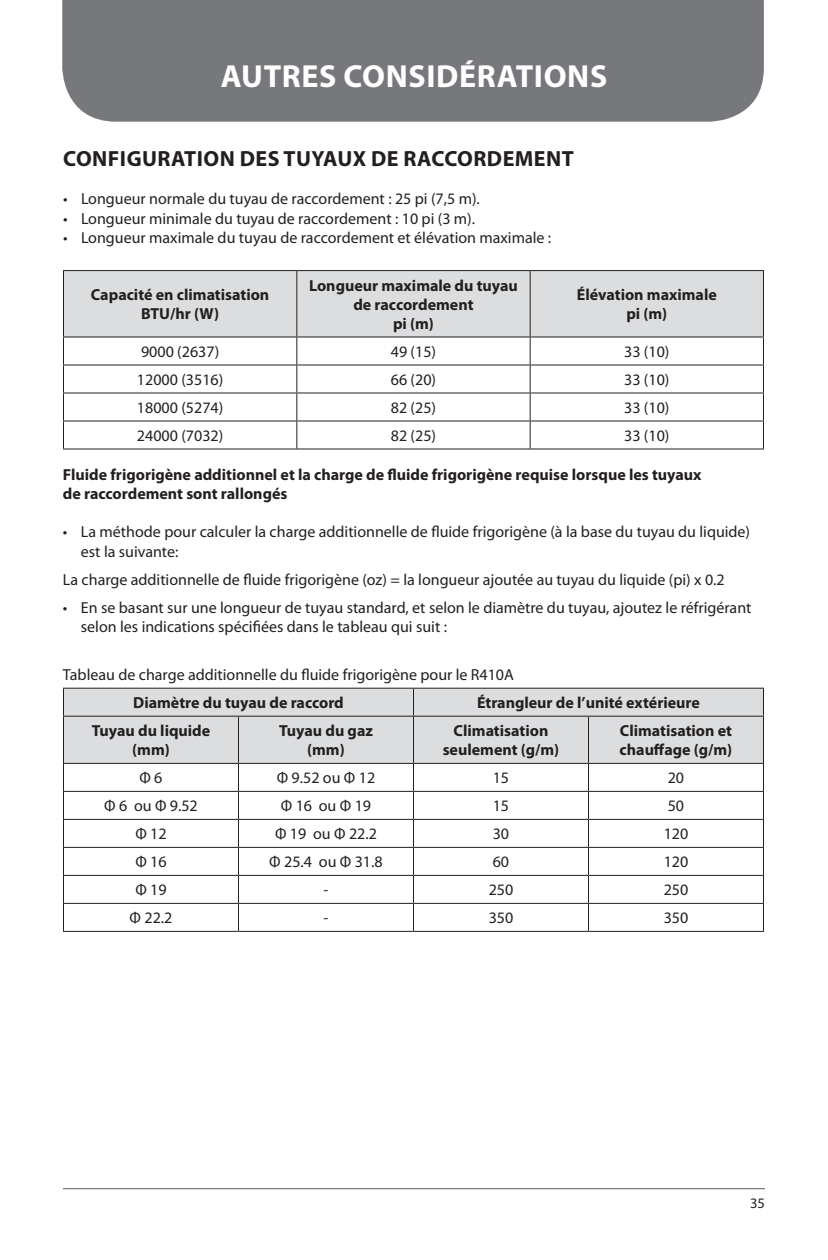
<style>
.page{position:relative;width:828px;height:1260px;background:#fff}
.page>*{position:absolute;margin:0;border:0;box-sizing:border-box;transform-origin:0 0}
.t1{font:700 32px "Myriad Pro";letter-spacing:.02em;color:#fff}
.t2{font:700 22px "Myriad Pro";letter-spacing:.02em;color:#231f20}
.t3{font:16px/19.2px "Myriad Pro";color:#231f20}
.t4{font:700 16px/19.2px "Myriad Pro";color:#231f20;text-align:center}
.t5{font:14.4px "Myriad Pro";color:#231f20}
</style>
<div class="page">
<hr style="left:63px;top:1188px;width:702px;height:1px;background:#57585a">
<div style="left:62px;top:0;width:702px;height:122px;background:#76787b"></div>
<div style="left:64px;top:271px;width:699px;height:65px;background:#dcdddf"></div>
<hr style="left:63px;top:270px;width:234px;height:1px;background:#231f20">
<hr style="left:63px;top:271px;width:1px;height:65px;background:#231f20">
<hr style="left:297px;top:270px;width:233px;height:1px;background:#231f20">
<hr style="left:296px;top:271px;width:1px;height:65px;background:#231f20">
<hr style="left:530px;top:270px;width:234px;height:1px;background:#231f20">
<hr style="left:530px;top:271px;width:1px;height:65px;background:#231f20">
<hr style="left:763px;top:271px;width:1px;height:65px;background:#231f20">
<hr style="left:63px;top:336px;width:234px;height:1px;background:#231f20">
<hr style="left:297px;top:336px;width:233px;height:1px;background:#231f20">
<hr style="left:530px;top:336px;width:234px;height:1px;background:#231f20">
<hr style="left:63px;top:364px;width:234px;height:1px;background:#231f20">
<hr style="left:297px;top:364px;width:233px;height:1px;background:#231f20">
<hr style="left:530px;top:364px;width:234px;height:1px;background:#231f20">
<hr style="left:63px;top:392px;width:234px;height:1px;background:#231f20">
<hr style="left:297px;top:392px;width:233px;height:1px;background:#231f20">
<hr style="left:530px;top:392px;width:234px;height:1px;background:#231f20">
<hr style="left:63px;top:420px;width:234px;height:1px;background:#231f20">
<svg style="left:63px;top:337px;width:1px;height:111px"></svg>
<hr style="left:297px;top:420px;width:233px;height:1px;background:#231f20">
<svg style="left:296px;top:337px;width:1px;height:111px"></svg>
<hr style="left:530px;top:420px;width:234px;height:1px;background:#231f20">
<svg style="left:530px;top:337px;width:1px;height:111px"></svg>
<svg style="left:763px;top:337px;width:1px;height:111px"></svg>
<hr style="left:63px;top:448px;width:234px;height:1px;background:#231f20">
<hr style="left:297px;top:448px;width:233px;height:1px;background:#231f20">
<hr style="left:530px;top:448px;width:234px;height:1px;background:#231f20">
<div style="left:64px;top:689px;width:699px;height:74px;background:#dcdddf"></div>
<hr style="left:63px;top:688px;width:175px;height:1px;background:#231f20">
<svg style="left:63px;top:689px;width:1px;height:27px"></svg>
<hr style="left:238px;top:688px;width:176px;height:1px;background:#231f20">
<hr style="left:414px;top:688px;width:174px;height:1px;background:#231f20">
<svg style="left:413px;top:689px;width:1px;height:27px"></svg>
<hr style="left:588px;top:688px;width:176px;height:1px;background:#231f20">
<svg style="left:763px;top:689px;width:1px;height:27px"></svg>
<hr style="left:63px;top:716px;width:175px;height:1px;background:#231f20">
<hr style="left:63px;top:717px;width:1px;height:46px;background:#231f20">
<hr style="left:238px;top:716px;width:176px;height:1px;background:#231f20">
<hr style="left:238px;top:717px;width:1px;height:46px;background:#231f20">
<hr style="left:414px;top:716px;width:174px;height:1px;background:#231f20">
<hr style="left:413px;top:717px;width:1px;height:46px;background:#231f20">
<hr style="left:588px;top:716px;width:176px;height:1px;background:#231f20">
<hr style="left:588px;top:717px;width:1px;height:46px;background:#231f20">
<hr style="left:763px;top:717px;width:1px;height:46px;background:#231f20">
<hr style="left:63px;top:763px;width:175px;height:1px;background:#231f20">
<hr style="left:238px;top:763px;width:176px;height:1px;background:#231f20">
<hr style="left:414px;top:763px;width:174px;height:1px;background:#231f20">
<hr style="left:588px;top:763px;width:176px;height:1px;background:#231f20">
<hr style="left:63px;top:791px;width:175px;height:1px;background:#231f20">
<hr style="left:238px;top:791px;width:176px;height:1px;background:#231f20">
<hr style="left:414px;top:791px;width:174px;height:1px;background:#231f20">
<hr style="left:588px;top:791px;width:176px;height:1px;background:#231f20">
<hr style="left:63px;top:819px;width:175px;height:1px;background:#231f20">
<hr style="left:238px;top:819px;width:176px;height:1px;background:#231f20">
<hr style="left:414px;top:819px;width:174px;height:1px;background:#231f20">
<hr style="left:588px;top:819px;width:176px;height:1px;background:#231f20">
<hr style="left:63px;top:847px;width:175px;height:1px;background:#231f20">
<hr style="left:238px;top:847px;width:176px;height:1px;background:#231f20">
<hr style="left:414px;top:847px;width:174px;height:1px;background:#231f20">
<hr style="left:588px;top:847px;width:176px;height:1px;background:#231f20">
<hr style="left:63px;top:875px;width:175px;height:1px;background:#231f20">
<hr style="left:238px;top:875px;width:176px;height:1px;background:#231f20">
<hr style="left:414px;top:875px;width:174px;height:1px;background:#231f20">
<hr style="left:588px;top:875px;width:176px;height:1px;background:#231f20">
<hr style="left:63px;top:903px;width:175px;height:1px;background:#231f20">
<svg style="left:63px;top:764px;width:1px;height:167px"></svg>
<hr style="left:238px;top:903px;width:176px;height:1px;background:#231f20">
<svg style="left:238px;top:764px;width:1px;height:167px"></svg>
<hr style="left:414px;top:903px;width:174px;height:1px;background:#231f20">
<svg style="left:413px;top:764px;width:1px;height:167px"></svg>
<hr style="left:588px;top:903px;width:176px;height:1px;background:#231f20">
<svg style="left:588px;top:764px;width:1px;height:167px"></svg>
<svg style="left:763px;top:764px;width:1px;height:167px"></svg>
<hr style="left:63px;top:931px;width:175px;height:1px;background:#231f20">
<hr style="left:238px;top:931px;width:176px;height:1px;background:#231f20">
<hr style="left:414px;top:931px;width:174px;height:1px;background:#231f20">
<hr style="left:588px;top:931px;width:176px;height:1px;background:#231f20">
<h1 class="t1" style="left:221px;top:58px;width:388px">AUTRES CONSIDÉRATIONS</h1>
<h2 class="t2" style="left:63px;top:146px;width:512px">CONFIGURATION DES TUYAUX DE RACCORDEMENT</h2>
<p class="t3" style="left:63px;top:190px;width:418px">• Longueur normale du tuyau de raccordement : 25 pi (7,5 m).</p>
<p class="t3" style="left:63px;top:209px;width:414px">• Longueur minimale du tuyau de raccordement : 10 pi (3 m).</p>
<p class="t3" style="left:63px;top:228px;width:490px">• Longueur maximale du tuyau de raccordement et élévation maximale :</p>
<p class="t4" style="left:91px;top:285px;width:180px">Capacité en climatisation<br>BTU/hr (W)</p>
<p class="t4" style="left:309px;top:276px;width:210px">Longueur maximale du tuyau de raccordement<br>pi (m)</p>
<p class="t4" style="left:577px;top:285px;width:142px">Élévation maximale pi (m)</p>
<p class="t3" style="left:141px;top:342px;width:80px">9000 (2637)</p>
<p class="t3" style="left:391px;top:342px;width:47px">49 (15)</p>
<p class="t3" style="left:624px;top:342px;width:47px">33 (10)</p>
<p class="t3" style="left:137px;top:370px;width:88px">12000 (3516)</p>
<p class="t3" style="left:391px;top:370px;width:47px">66 (20)</p>
<p class="t3" style="left:624px;top:370px;width:47px">33 (10)</p>
<p class="t3" style="left:137px;top:398px;width:88px">18000 (5274)</p>
<p class="t3" style="left:391px;top:398px;width:47px">82 (25)</p>
<p class="t3" style="left:624px;top:398px;width:47px">33 (10)</p>
<p class="t3" style="left:137px;top:426px;width:88px">24000 (7032)</p>
<p class="t3" style="left:391px;top:426px;width:47px">82 (25)</p>
<p class="t3" style="left:624px;top:426px;width:47px">33 (10)</p>
<p class="t4" style="left:63px;top:465px;width:640px;text-align:left">Fluide frigorigène additionnel et la charge de fluide frigorigène requise lorsque les tuyaux de raccordement sont rallongés</p>
<p class="t3" style="left:81px;top:523px;width:671px;text-indent:-18px">• La méthode pour calculer la charge additionnelle de fluide frigorigène (à la base du tuyau du liquide) est la suivante:</p>
<p class="t3" style="left:63px;top:570px;width:663px">La charge additionnelle de fluide frigorigène (oz) = la longueur ajoutée au tuyau du liquide (pi) x 0.2</p>
<p class="t3" style="left:81px;top:598px;width:672px;text-indent:-18px">• En se basant sur une longueur de tuyau standard, et selon le diamètre du tuyau, ajoutez le réfrigérant selon les indications spécifiées dans le tableau qui suit :</p>
<p class="t3" style="left:63px;top:665px;width:453px">Tableau de charge additionnelle du fluide frigorigène pour le R410A</p>
<p class="t4" style="left:133px;top:693px;width:212px">Diamètre du tuyau de raccord</p>
<p class="t4" style="left:477px;top:693px;width:224px">Étrangleur de l’unité extérieure</p>
<p class="t4" style="left:92px;top:721px;width:120px">Tuyau du liquide (mm)</p>
<p class="t4" style="left:279px;top:721px;width:95px">Tuyau du gaz (mm)</p>
<p class="t4" style="left:443px;top:721px;width:118px">Climatisation seulement (g/m)</p>
<p class="t4" style="left:620px;top:721px;width:114px;text-align:left">Climatisation et chauffage (g/m)</p>
<p class="t3" style="left:139px;top:769px;width:25px">Φ 6</p>
<p class="t3" style="left:277px;top:769px;width:100px">Φ 9.52 ou Φ 12</p>
<p class="t3" style="left:493px;top:769px;width:18px">15</p>
<p class="t3" style="left:668px;top:769px;width:18px">20</p>
<p class="t3" style="left:104px;top:797px;width:95px">Φ 6 ou Φ 9.52</p>
<p class="t3" style="left:281px;top:797px;width:92px">Φ 16 ou Φ 19</p>
<p class="t3" style="left:493px;top:797px;width:18px">15</p>
<p class="t3" style="left:668px;top:797px;width:18px">50</p>
<p class="t3" style="left:135px;top:825px;width:33px">Φ 12</p>
<p class="t3" style="left:275px;top:825px;width:103px">Φ 19 ou Φ 22.2</p>
<p class="t3" style="left:493px;top:825px;width:18px">30</p>
<p class="t3" style="left:664px;top:825px;width:26px">120</p>
<p class="t3" style="left:135px;top:853px;width:33px">Φ 16</p>
<p class="t3" style="left:269px;top:853px;width:115px">Φ 25.4 ou Φ 31.8</p>
<p class="t3" style="left:493px;top:853px;width:18px">60</p>
<p class="t3" style="left:664px;top:853px;width:26px">120</p>
<p class="t3" style="left:135px;top:881px;width:33px">Φ 19</p>
<p class="t3" style="left:324px;top:881px;width:6px">-</p>
<p class="t3" style="left:489px;top:881px;width:26px">250</p>
<p class="t3" style="left:664px;top:881px;width:26px">250</p>
<p class="t3" style="left:130px;top:909px;width:44px">Φ 22.2</p>
<p class="t3" style="left:324px;top:909px;width:6px">-</p>
<p class="t3" style="left:489px;top:909px;width:26px">350</p>
<p class="t3" style="left:664px;top:909px;width:26px">350</p>
<p class="t5" style="left:750px;top:1195px;width:16px">35</p>
</div>
